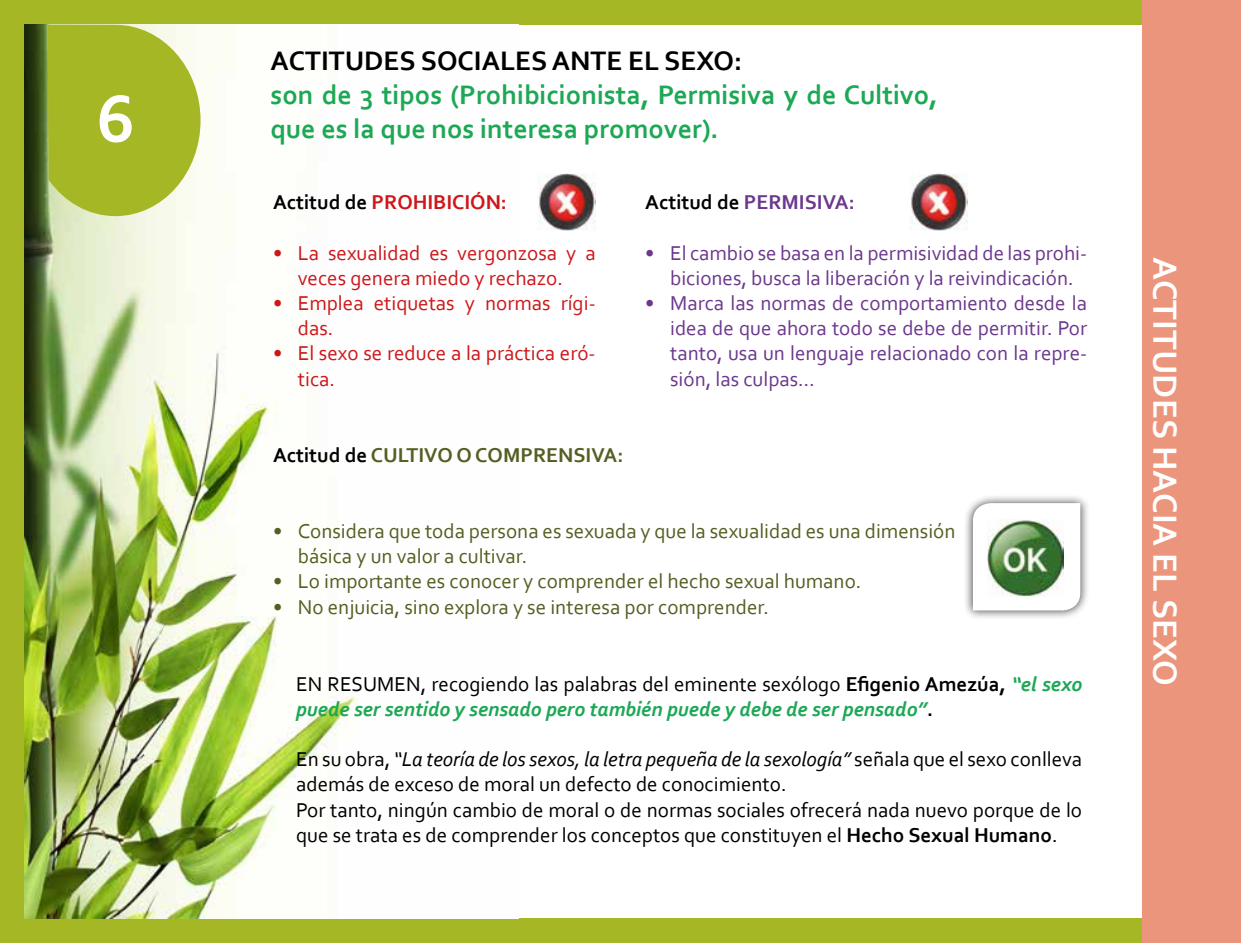
<style>
.page{position:relative;width:1241px;height:943px;background:#fff}
.page>*{position:absolute;margin:0;border:0;box-sizing:border-box;transform-origin:0 0}
.t1{font:700 70px "Corbel";color:#fff}
.t2{font:700 35px "Corbel";color:#fff}
.t3{font:700 28px/33.6px "Corbel";color:#1da855}
.t4{font:700 28px "Corbel";color:#000}
.t5{font:21px/25.2px "Corbel";color:#000}
.t6{font:21px/25.2px "Corbel";color:#6c378d;text-align:center}
.t7{font:21px/25.2px "Corbel";color:#565e22}
.t8{font:italic 700 21px/25.2px "Corbel";color:#1da855}
.t9{font:21px/25.2px "Corbel";color:#cd171a}
.t10{font:700 21px "Corbel";color:#565e22}
.t11{font:700 21px "Corbel";color:#cd171a}
.t12{font:700 21px "Corbel";color:#6c378d}
.s1{color:#000}
.s2{font-weight:400;font-style:normal;color:#000}
.s3{font-style:normal;color:#000}
.s4{font-style:italic}
.s5{font-weight:700}
</style>
<div class="page">
<div style="left:0;top:0;width:1240px;height:25px;background:#a6b726"></div>
<div style="left:0;top:918px;width:1240px;height:25px;background:#a6b726"></div>
<div style="left:0;top:0;width:25px;height:943px;background:#a6b726"></div>
<img style="left:25px;top:25px;width:333px;height:893px">
<svg style="left:48px;top:25px;width:152px;height:191px;background:#b0c041"></svg>
<div style="left:1171px;top:0;width:69px;height:943px;background:#ec957d"></div>
<div style="left:1141px;top:0;width:50px;height:943px;background:#ec957d"></div>
<img style="left:537px;top:174px;width:58px;height:56px">
<img style="left:909px;top:174px;width:58px;height:56px">
<div style="left:962px;top:493px;width:127px;height:127px;background:#000;opacity:.75"></div>
<svg style="left:972px;top:503px;width:108px;height:107px"></svg>
<img style="left:987px;top:519px;width:76px;height:77px">
<h1 class="t1" style="left:96px;top:75px;width:40px">6</h1>
<h3 class="t4" style="left:270px;top:44px;width:473px">ACTITUDES SOCIALES ANTE EL SEXO:</h3>
<h3 class="t3" style="left:270px;top:77px;width:669px">son de 3 tipos (Prohibicionista, Permisiva y de Cultivo, que es la que nos interesa promover).</h3>
<p class="t11" style="left:273px;top:189px;width:235px"><span class="s1">Actitud de</span> PROHIBICIÓN:</p>
<p class="t9" style="left:273px;top:239px;width:324px;text-align:center">• La sexualidad es vergonzosa y a veces genera miedo y rechazo.</p>
<p class="t9" style="left:298px;top:290px;width:299px;text-indent:-25px">• Emplea etiquetas y normas rígi&shy;das.</p>
<p class="t9" style="left:298px;top:340px;width:299px;text-indent:-25px">• El sexo se reduce a la práctica eró&shy;tica.</p>
<p class="t10" style="left:273px;top:442px;width:352px"><span class="s1">Actitud de</span> CULTIVO O COMPRENSIVA:</p>
<p class="t12" style="left:645px;top:189px;width:211px"><span class="s1">Actitud de</span> PERMISIVA:</p>
<p class="t6" style="left:645px;top:239px;width:443px">• El cambio se basa en la permisividad de las prohi&shy;biciones, busca la liberación y la reivindicación.</p>
<p class="t6" style="left:670px;top:290px;width:418px;text-align:justify;text-indent:-25px">• Marca las normas de comportamiento desde la idea de que ahora todo se debe de permitir. Por tanto, usa un lenguaje relacionado con la repre&shy;sión, las culpas…</p>
<p class="t7" style="left:298px;top:518px;width:659px;text-indent:-25px">• Considera que toda persona es sexuada y que la sexualidad es una dimensión básica y un valor a cultivar.</p>
<p class="t7" style="left:273px;top:568px;width:590px">• Lo importante es conocer y comprender el hecho sexual humano.</p>
<p class="t7" style="left:273px;top:593px;width:497px">• No enjuicia, sino explora y se interesa por comprender.</p>
<p class="t8" style="left:296px;top:670px;width:787px"><span class="s2">EN RESUMEN, recogiendo las palabras del eminente sexólogo</span> <span class="s3">Efigenio Amezúa,</span> “el sexo puede ser sentido y sensado pero también puede y debe de ser pensado”<span class="s3">.</span></p>
<p class="t5" style="left:296px;top:746px;width:787px">En su obra, <span class="s4">“La teoría de los sexos, la letra pequeña de la sexología”</span> señala que el sexo conlleva además de exceso de moral un defecto de conocimiento.<br>Por tanto, ningún cambio de moral o de normas sociales ofrecerá nada nuevo porque de lo que se trata es de comprender los conceptos que constituyen el <span class="s5">Hecho Sexual Humano</span>.</p>
<h2 class="t2" style="left:1186px;top:257px;width:430px;rotate:90deg">ACTITUDES HACIA EL SEXO</h2>
</div>
